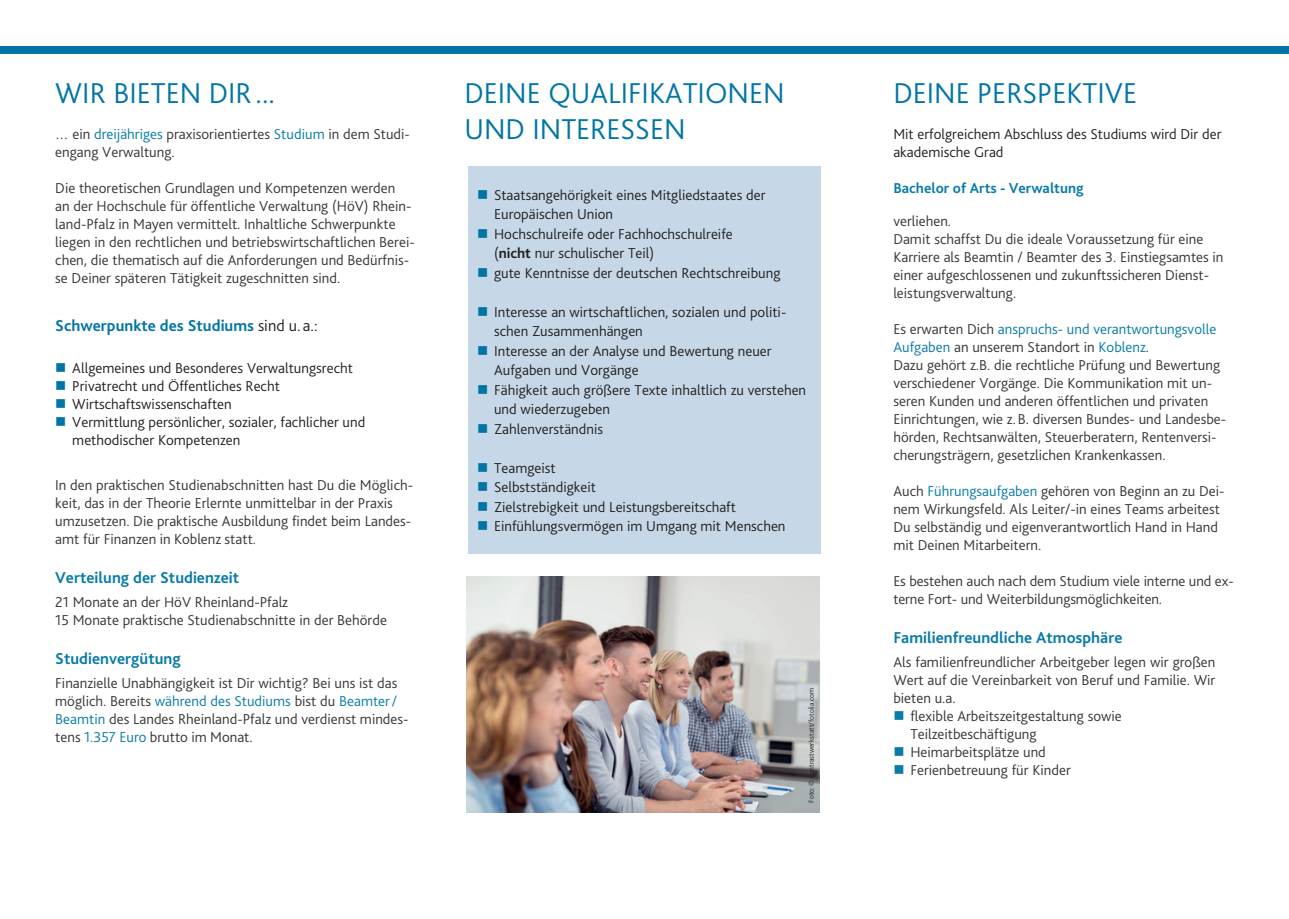
<style>
.page{position:relative;width:1289px;height:919px;background:#fff}
.page>*{position:absolute;margin:0;border:0;box-sizing:border-box;transform-origin:0 0}
.t1{font:300 30px/36px "Bliss 2";color:#0075a5}
.t2{font:700 16.5px "Bliss 2";color:#097ba8}
.t3{font:700 16.5px "Bliss 2";color:#0075a5}
.t4{font:300 15px/18px "Bliss 2";color:#373535}
.t5{font:300 15px/19.5px "Bliss 2";color:#231f20}
.t6{font:700 15px "Bliss 2";color:#097ba8}
.t7{font:300 7.5px "Bliss 2";color:#231f20}
.s1{color:#097ba8}
.s2{font-weight:300;color:#231f20}
.s3{color:#0075a5}
.s4{font-weight:700}
</style>
<div class="page">
<div style="left:0;top:47px;width:1288px;height:6px;background:#0075a5"></div>
<div style="left:0;top:46px;width:1288px;height:8px;border:2px solid #0075a5"></div>
<div style="left:468px;top:167px;width:353px;height:386px;background:#c6d8e7"></div>
<img style="left:466px;top:576px;width:353px;height:236px">
<h1 class="t1" style="left:55px;top:74px;width:221px">WIR BIETEN DIR...</h1>
<h1 class="t1" style="left:464px;top:74px;width:322px">DEINE QUALIFIKATIONEN<br>UND INTERESSEN</h1>
<h1 class="t1" style="left:893px;top:74px;width:245px">DEINE PERSPEKTIVE</h1>
<p class="t4" style="left:55px;top:124px;width:356px;line-height:18.5px">… ein <span class="s1">dreijähriges</span> praxisorientiertes <span class="s1">Studium</span> in dem Studi&shy;engang Verwaltung.</p>
<p class="t4" style="left:55px;top:179px;width:361px">Die theoretischen Grundlagen und Kompetenzen werden<br>an der Hochschule für öffentliche Verwaltung (HöV) Rhein&shy;land-Pfalz in Mayen vermittelt. Inhaltliche Schwerpunkte liegen in den rechtlichen und betriebswirtschaftlichen Berei&shy;chen, die thematisch auf die Anforderungen und Bedürfnis&shy;se Deiner späteren Tätigkeit zugeschnitten sind.</p>
<p class="t3" style="left:55px;top:315px;width:264px">Schwerpunkte des Studiums <span class="s2">sind u. a.:</span></p>
<p class="t5" style="left:55px;top:358px;width:299px"><span class="s3">■</span> Allgemeines und Besonderes Verwaltungsrecht</p>
<p class="t5" style="left:55px;top:376px;width:226px"><span class="s3">■</span> Privatrecht und Öffentliches Recht</p>
<p class="t5" style="left:55px;top:394px;width:178px"><span class="s3">■</span> Wirtschaftswissenschaften</p>
<p class="t5" style="left:72px;top:412px;width:294px;line-height:18px;text-indent:-17px"><span class="s3">■</span> Vermittlung persönlicher, sozialer, fachlicher und methodischer Kompetenzen</p>
<p class="t4" style="left:55px;top:475px;width:359px">In den praktischen Studienabschnitten hast Du die Möglich&shy;keit, das in der Theorie Erlernte unmittelbar in der Praxis umzusetzen. Die praktische Ausbildung findet beim Landes&shy;amt für Finanzen in Koblenz statt.</p>
<p class="t2" style="left:55px;top:567px;width:185px">Verteilung der Studienzeit</p>
<p class="t4" style="left:55px;top:592px;width:333px">21 Monate an der HöV Rheinland-Pfalz<br>15 Monate praktische Studienabschnitte in der Behörde</p>
<p class="t2" style="left:55px;top:648px;width:127px">Studienvergütung</p>
<p class="t4" style="left:55px;top:673px;width:355px">Finanzielle Unabhängigkeit ist Dir wichtig? Bei uns ist das möglich. Bereits <span class="s1">während des Studiums</span> bist du <span class="s1">Beamter / Beamtin</span> des Landes Rheinland-Pfalz und verdienst mindes&shy;tens <span class="s1">1.357 Euro</span> brutto im Monat.</p>
<p class="t5" style="left:893px;top:124px;width:330px;line-height:18px">Mit erfolgreichem Abschluss des Studiums wird Dir der akademische Grad</p>
<p class="t6" style="left:893px;top:178px;width:192px">Bachelor of Arts - Verwaltung</p>
<p class="t4" style="left:893px;top:212px;width:332px">verliehen.<br>Damit schaffst Du die ideale Voraussetzung für eine Karriere als Beamtin / Beamter des 3. Einstiegsamtes in einer aufgeschlossenen und zukunftssicheren Dienst&shy;leistungsverwaltung.</p>
<p class="t4" style="left:893px;top:320px;width:334px">Es erwarten Dich <span class="s1">anspruchs- und verantwortungsvolle Aufgaben</span> an unserem Standort in <span class="s1">Koblenz</span>.<br>Dazu gehört z.B. die rechtliche Prüfung und Bewertung verschiedener Vorgänge. Die Kommunikation mit un&shy;seren Kunden und anderen öffentlichen und privaten Einrichtungen, wie z. B. diversen Bundes- und Landesbe&shy;hörden, Rechtsanwälten, Steuerberatern, Rentenversi&shy;cherungsträgern, gesetzlichen Krankenkassen.</p>
<p class="t4" style="left:893px;top:482px;width:332px">Auch <span class="s1">Führungsaufgaben</span> gehören von Beginn an zu Dei&shy;nem Wirkungsfeld. Als Leiter/-in eines Teams arbeitest Du selbständig und eigenverantwortlich Hand in Hand mit Deinen Mitarbeitern.</p>
<p class="t4" style="left:893px;top:572px;width:342px">Es bestehen auch nach dem Studium viele interne und ex&shy;terne Fort- und Weiterbildungsmöglichkeiten.</p>
<p class="t2" style="left:893px;top:627px;width:231px">Familienfreundliche Atmosphäre</p>
<p class="t4" style="left:893px;top:653px;width:323px;text-align:justify">Als familienfreundlicher Arbeitgeber legen wir großen Wert auf die Vereinbarkeit von Beruf und Familie. Wir bieten u.a.</p>
<p class="t4" style="left:910px;top:707px;width:213px;text-indent:-17px"><span class="s1">■</span> flexible Arbeitszeitgestaltung sowie<br>Teilzeitbeschäftigung</p>
<p class="t4" style="left:893px;top:743px;width:154px"><span class="s1">■</span> Heimarbeitsplätze und</p>
<p class="t4" style="left:893px;top:761px;width:179px"><span class="s1">■</span> Ferienbetreuung für Kinder</p>
<p class="t5" style="left:494px;top:184px;width:273px;text-indent:-17px"><span class="s3">■</span> Staatsangehörigkeit eines Mitgliedstaates der<br>Europäischen Union</p>
<p class="t5" style="left:494px;top:223px;width:240px;text-indent:-17px"><span class="s3">■</span> Hochschulreife oder Fachhochschulreife (<span class="s4">nicht</span> nur schulischer Teil)</p>
<p class="t5" style="left:477px;top:262px;width:305px"><span class="s3">■</span> gute Kenntnisse der deutschen Rechtschreibung</p>
<p class="t5" style="left:494px;top:301px;width:294px;text-indent:-17px"><span class="s3">■</span> Interesse an wirtschaftlichen, sozialen und politi&shy;schen Zusammenhängen</p>
<p class="t5" style="left:494px;top:340px;width:279px;text-indent:-17px"><span class="s3">■</span> Interesse an der Analyse und Bewertung neuer<br>Aufgaben und Vorgänge</p>
<p class="t5" style="left:494px;top:379px;width:313px;text-indent:-17px"><span class="s3">■</span> Fähigkeit auch größere Texte inhaltlich zu verstehen und wiederzugeben</p>
<p class="t5" style="left:477px;top:418px;width:128px"><span class="s3">■</span> Zahlenverständnis</p>
<p class="t5" style="left:477px;top:457px;width:80px"><span class="s3">■</span> Teamgeist</p>
<p class="t5" style="left:477px;top:477px;width:120px"><span class="s3">■</span> Selbstständigkeit</p>
<p class="t5" style="left:477px;top:496px;width:260px"><span class="s3">■</span> Zielstrebigkeit und Leistungsbereitschaft</p>
<p class="t5" style="left:477px;top:516px;width:310px"><span class="s3">■</span> Einfühlungsvermögen im Umgang mit Menschen</p>
<p class="t7" style="left:806px;top:802px;width:116px;rotate:-90deg">Foto: © contrastwerkstatt/fotolia.com</p>
</div>
